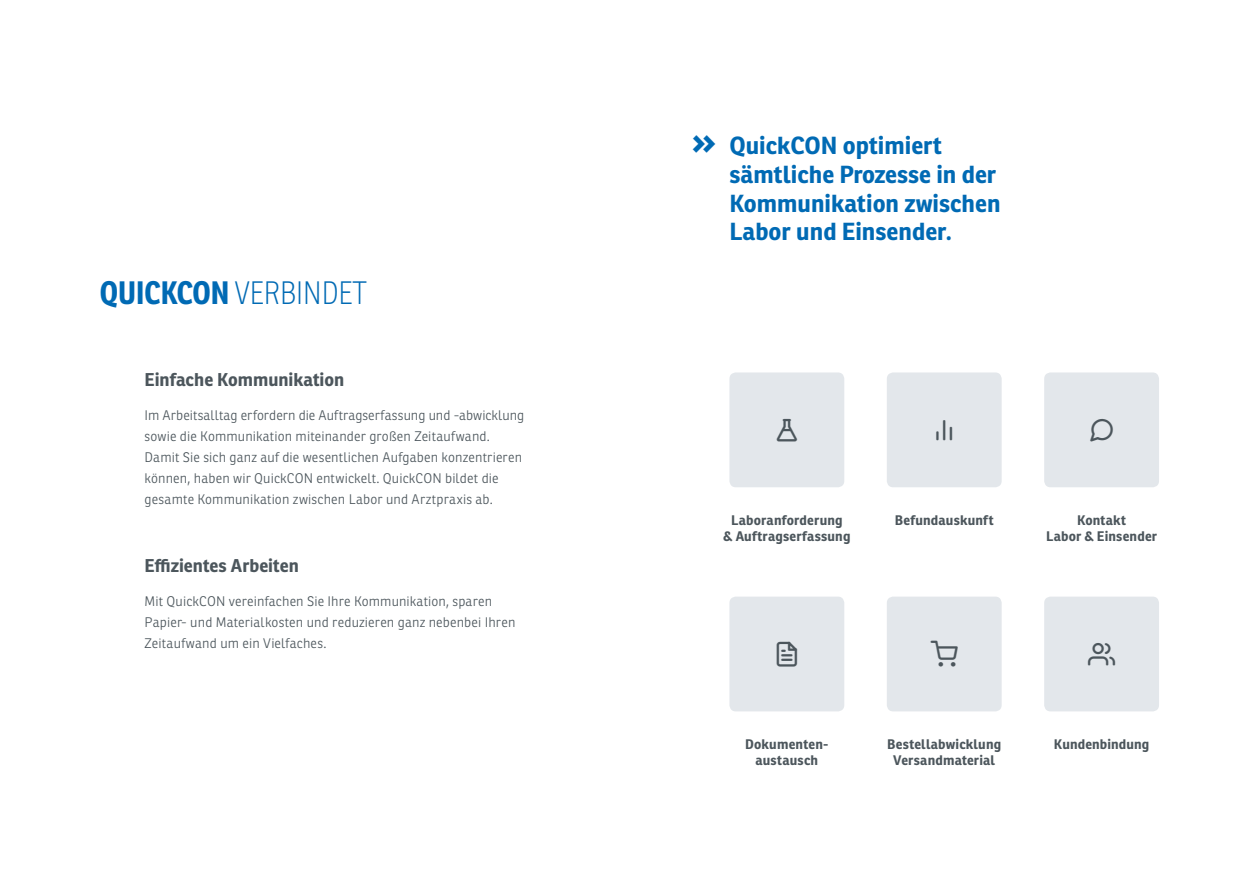
<style>
.page{position:relative;width:1259px;height:893px;background:#fff}
.page>*{position:absolute;margin:0;border:0;box-sizing:border-box;transform-origin:0 0}
.t1{font:700 39px "Ronnia";color:#006ab4}
.t2{font:100 31.5px "Ronnia Cond";color:#006ab4}
.t3{font:700 24px/28.8px "Ronnia";color:#006ab4}
.t4{font:700 18px "Ronnia";color:#4c565c}
.t5{font:300 13.5px/21px "Ronnia";letter-spacing:.01em;color:#4c565c}
.t6{font:700 13.5px/16.2px "Ronnia";letter-spacing:.01em;color:#4c565c;text-align:center}
.s1{font-weight:700}
</style>
<div class="page">
<div style="left:887px;top:372px;width:114px;height:115px;background:#e3e7eb;border-radius:6px"></div>
<div style="left:729px;top:372px;width:115px;height:115px;background:#e3e7eb;border-radius:6px"></div>
<div style="left:1044px;top:372px;width:115px;height:115px;background:#e3e7eb;border-radius:6px"></div>
<div style="left:887px;top:597px;width:114px;height:114px;background:#e3e7eb;border-radius:6px"></div>
<div style="left:729px;top:597px;width:115px;height:114px;background:#e3e7eb;border-radius:6px"></div>
<div style="left:1044px;top:597px;width:115px;height:114px;background:#e3e7eb;border-radius:6px"></div>
<h2 class="t2" style="left:100px;top:276px;width:268px"><span class="s1">QUICKCON</span> VERBINDET</h2>
<h3 class="t4" style="left:145px;top:368px;width:201px">Einfache Kommunikation</h3>
<p class="t5" style="left:145px;top:404px;width:381px">Im Arbeitsalltag erfordern die Auftragserfassung und -abwicklung sowie die Kommunikation miteinander großen Zeitaufwand.<br>Damit Sie sich ganz auf die wesentlichen Aufgaben konzentrieren können, haben wir QuickCON entwickelt. QuickCON bildet die gesamte Kommunikation zwischen Labor und Arztpraxis ab.</p>
<h3 class="t4" style="left:145px;top:554px;width:156px">Effizientes Arbeiten</h3>
<p class="t5" style="left:145px;top:590px;width:372px">Mit QuickCON vereinfachen Sie Ihre Kommunikation, sparen<br>Papier- und Materialkosten und reduzieren ganz nebenbei Ihren<br>Zeitaufwand um ein Vielfaches.</p>
<h1 class="t1" style="left:692px;top:116px;width:25px">»</h1>
<h3 class="t3" style="left:729px;top:131px;width:273px">QuickCON optimiert sämtliche Prozesse in der<br>Kommunikation zwischen<br>Labor und Einsender.</h3>
<p class="t6" style="left:895px;top:512px;width:100px">Befundauskunft</p>
<p class="t6" style="left:723px;top:512px;width:129px">Laboranforderung<br>&amp; Auftragserfassung</p>
<p class="t6" style="left:1046px;top:512px;width:113px">Kontakt<br>Labor &amp; Einsender</p>
<p class="t6" style="left:745px;top:736px;width:85px">Dokumenten&shy;austausch</p>
<p class="t6" style="left:887px;top:736px;width:116px">Bestellabwicklung<br>Versandmaterial</p>
<p class="t6" style="left:1054px;top:736px;width:97px">Kundenbindung</p>
</div>
